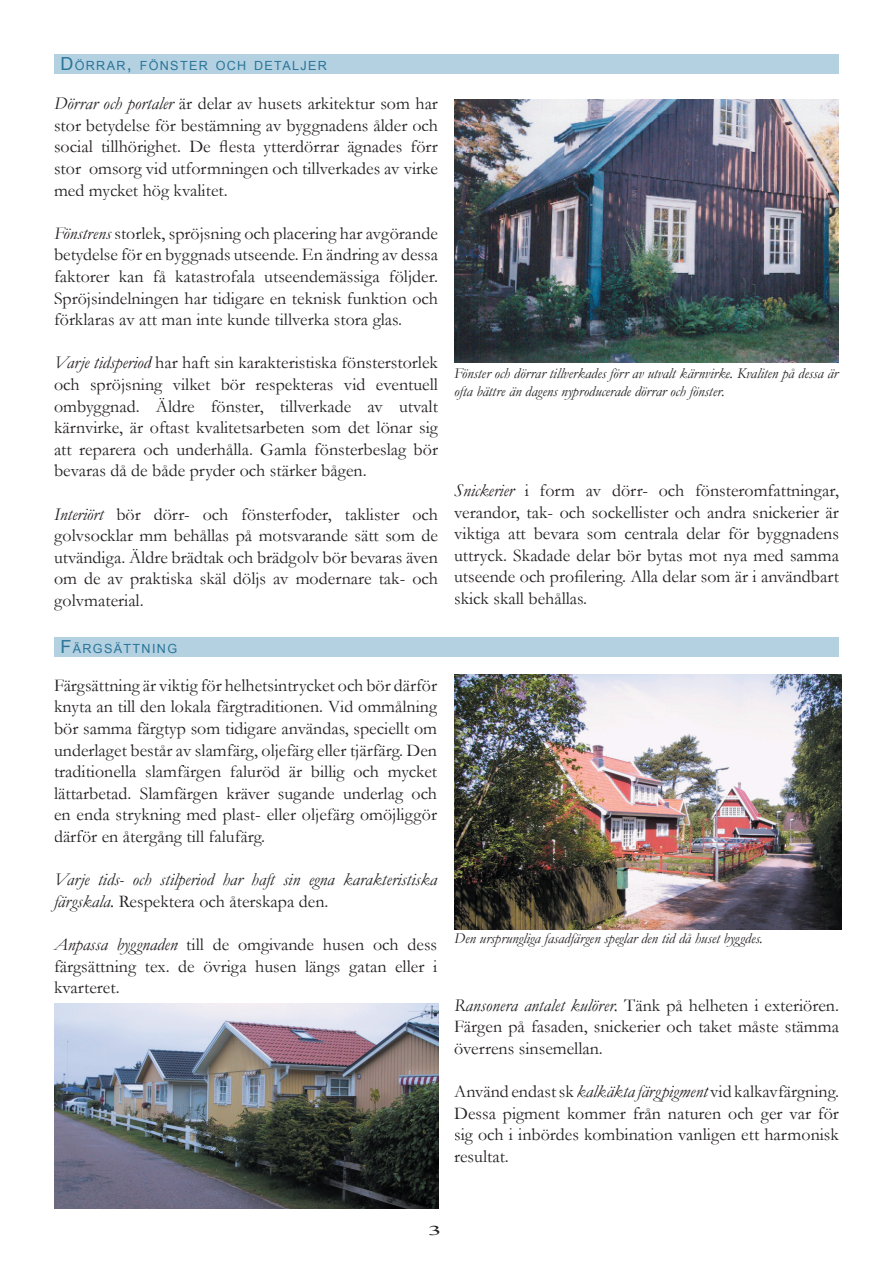
<style>
.page{position:relative;width:893px;height:1263px;background:#fff}
.page>*{position:absolute;margin:0;border:0;box-sizing:border-box;transform-origin:0 0}
.t1{font:18px/21.6px "Garamond";color:#231f20;text-align:justify}
.t2{font:italic 18px/21.6px "Garamond";color:#231f20}
.t3{font:italic 15px/18px "Garamond";color:#231f20}
.t4{font:13.5px "Times New Roman";color:#231f20;scale:2 1}
.t5{font:12.6px "Arial";letter-spacing:.105em;color:#2a7598}
.s1{font-size:18px}
.s2{font-style:italic}
.s3{font-style:normal}
</style>
<div class="page">
<div style="left:54px;top:54px;width:785px;height:20px;background:#b4d1e2"></div>
<div style="left:54px;top:637px;width:785px;height:20px;background:#b4d1e2"></div>
<img style="left:454px;top:674px;width:387px;height:256px">
<img style="left:54px;top:1003px;width:384px;height:206px">
<img style="left:454px;top:100px;width:384px;height:262px">
<p class="t5" style="left:60px;top:57px;width:268px"><span class="s1">D</span>ÖRRAR<span class="s1">,</span> FÖNSTER OCH DETALJER</p>
<p class="t1" style="left:54px;top:92px;width:385px"><span class="s2">Dörrar och portaler</span> är delar av husets arkitektur som har stor betydelse för bestämning av byggnadens ålder och social tillhörighet. De flesta ytterdörrar ägnades förr stor omsorg vid utformningen och tillverkades av virke med mycket hög kvalitet.</p>
<p class="t1" style="left:54px;top:222px;width:385px"><span class="s2">Fönstrens</span> storlek, spröjsning och placering har avgörande betydelse för en byggnads utseende. En ändring av dessa faktorer kan få katastrofala utseendemässiga följder.<br>Spröjsindelningen har tidigare en teknisk funktion och förklaras av att man inte kunde tillverka stora glas.</p>
<p class="t1" style="left:54px;top:351px;width:385px"><span class="s2">Varje tidsperiod</span> har haft sin karakteristiska fönsterstorlek och spröjsning vilket bör respekteras vid eventuell ombyggnad. Äldre fönster, tillverkade av utvalt kärnvirke, är oftast kvalitetsarbeten som det lönar sig att reparera och underhålla. Gamla fönsterbeslag bör bevaras då de både pryder och stärker bågen.</p>
<p class="t1" style="left:54px;top:503px;width:385px"><span class="s2">Interiört</span> bör dörr- och fönsterfoder, taklister och golvsocklar mm behållas på motsvarande sätt som de utvändiga. Äldre brädtak och brädgolv bör bevaras även om de av praktiska skäl döljs av modernare tak- och golvmaterial.</p>
<p class="t5" style="left:60px;top:640px;width:118px"><span class="s1">F</span>ÄRGSÄTTNING</p>
<p class="t1" style="left:54px;top:674px;width:385px">Färgsättning är viktig för helhetsintrycket och bör därför knyta an till den lokala färgtraditionen. Vid ommålning bör samma färgtyp som tidigare användas, speciellt om underlaget består av slamfärg, oljefärg eller tjärfärg. Den traditionella slamfärgen faluröd är billig och mycket lättarbetad. Slamfärgen kräver sugande underlag och en enda strykning med plast- eller oljefärg omöjliggör därför en återgång till falufärg.</p>
<p class="t2" style="left:54px;top:868px;width:385px">Varje tids- och stilperiod har haft sin egna karakteristiska färgskala. <span class="s3">Respektera och återskapa den.</span></p>
<p class="t1" style="left:54px;top:933px;width:385px"><span class="s2">Anpassa byggnaden</span> till de omgivande husen och dess färgsättning tex. de övriga husen längs gatan eller i kvarteret.</p>
<p class="t3" style="left:454px;top:364px;width:385px">Fönster och dörrar tillverkades förr av utvalt kärnvirke. Kvaliten på dessa är ofta bättre än dagens nyproducerade dörrar och fönster.</p>
<p class="t1" style="left:454px;top:479px;width:386px"><span class="s2">Snickerier</span> i form av dörr- och fönsteromfattningar, verandor, tak- och sockellister och andra snickerier är viktiga att bevara som centrala delar för byggnadens uttryck. Skadade delar bör bytas mot nya med samma utseende och profilering. Alla delar som är i användbart skick skall behållas.</p>
<p class="t3" style="left:454px;top:928px;width:310px">Den ursprungliga fasadfärgen speglar den tid då huset byggdes.</p>
<p class="t1" style="left:454px;top:994px;width:386px"><span class="s2">Ransonera antalet kulörer.</span> Tänk på helheten i exteriören.<br>Färgen på fasaden, snickerier och taket måste stämma överrens sinsemellan.</p>
<p class="t1" style="left:454px;top:1080px;width:386px">Använd endast sk<span class="s2">kalkäkta färgpigment</span> vid kalkavfärgning.<br>Dessa pigment kommer från naturen och ger var för sig och i inbördes kombination vanligen ett harmonisk resultat.</p>
<p class="t4" style="left:428px;top:1221px;width:8px">3</p>
</div>
